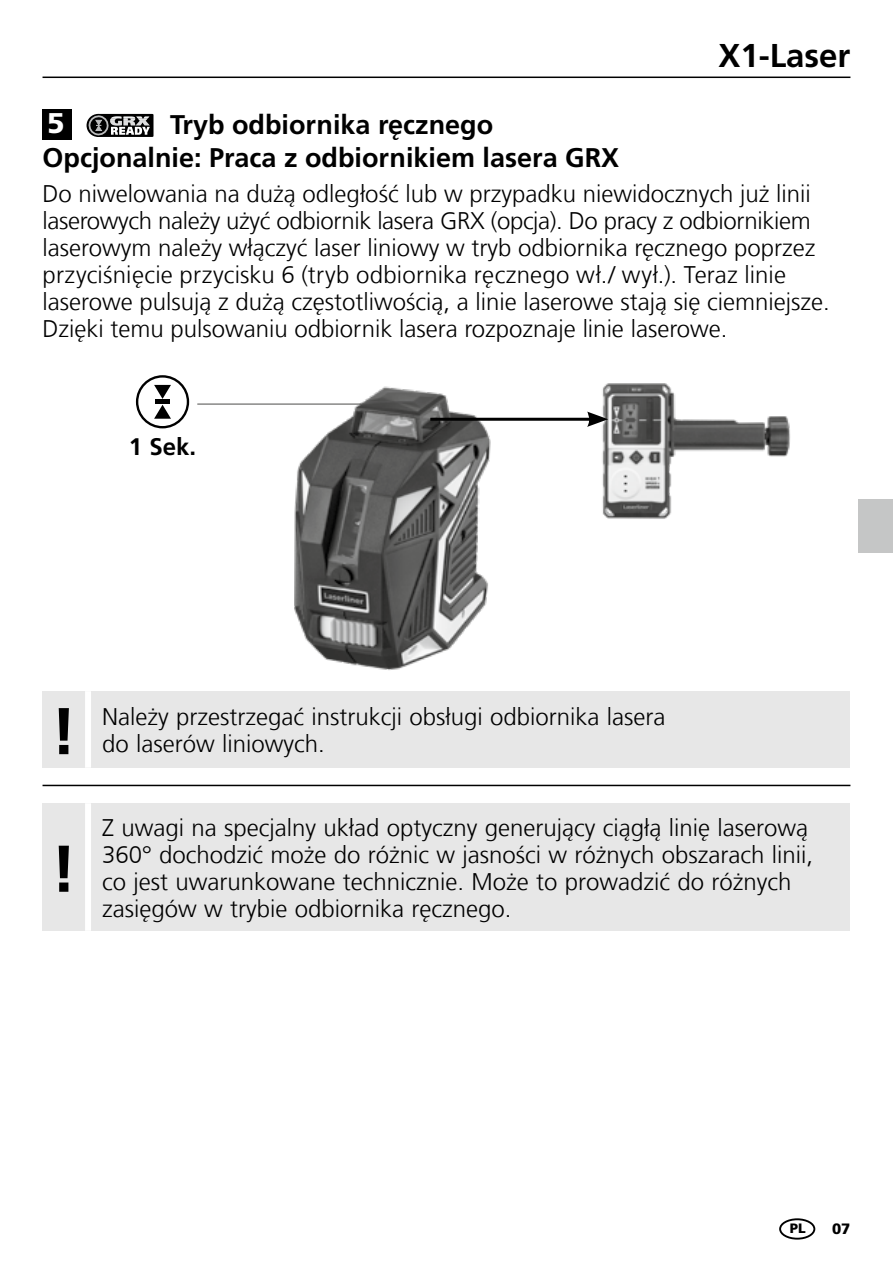
<style>
.page{position:relative;width:893px;height:1263px;background:#fff}
.page>*{position:absolute;margin:0;border:0;box-sizing:border-box;transform-origin:0 0}
.t1{font:700 66px "Frutiger LT Com";color:#000}
.t2{font:700 33px "Frutiger LT Com";color:#000}
.t3{font:900 28.5px "Frutiger LT Com";color:#fff}
.t4{font:700 27px/32.4px "Frutiger LT Com";color:#000;text-align:center}
.t5{font:300 24px/27px "Frutiger LT Com";color:#000}
.t6{font:700 24px "Frutiger LT Com";color:#000}
.t7{font:900 15px "Frutiger LT Com";color:#000}
.t8{font:900 13.5px "Frutiger LT Com";color:#000}
</style>
<div class="page">
<hr style="left:43px;top:77px;width:807px;height:1px;background:#000">
<div style="left:859px;top:498px;width:34px;height:54px;background:#c5c6c6"></div>
<div style="left:779px;top:1218px;width:36px;height:21px;border:2px solid #000;border-radius:50%"></div>
<svg style="left:136px;top:375px;width:53px;height:53px"></svg>
<hr style="left:197px;top:403px;width:184px;height:2px;background:#878786">
<img style="left:264px;top:386px;width:256px;height:284px">
<img style="left:567px;top:383px;width:223px;height:136px">
<hr style="left:430px;top:418px;width:162px;height:3px;background:#000">
<svg style="left:587px;top:412px;width:21px;height:15px"></svg>
<hr style="left:43px;top:785px;width:807px;height:1px;background:#000">
<div style="left:43px;top:109px;width:29px;height:30px;background:#000"></div>
<div style="left:97px;top:114px;width:56px;height:23px;background:#000"></div>
<svg style="left:87px;top:114px;width:23px;height:23px"></svg>
<svg style="left:88px;top:115px;width:62px;height:20px"></svg>
<div style="left:43px;top:803px;width:807px;height:128px;background:#e7e7e7"></div>
<div style="left:85px;top:803px;width:6px;height:128px;background:#fff"></div>
<div style="left:43px;top:691px;width:807px;height:77px;background:#e7e7e7"></div>
<div style="left:85px;top:691px;width:6px;height:77px;background:#fff"></div>
<h2 class="t2" style="left:718px;top:36px;width:134px">X1-Laser</h2>
<p class="t3" style="left:47px;top:106px;width:19px">5</p>
<p class="t4" style="left:43px;top:109px;width:578px">Tryb odbiornika ręcznego<br>Opcjonalnie: Praca z odbiornikiem lasera GRX</p>
<p class="t5" style="left:43px;top:180px;width:789px">Do niwelowania na dużą odległość lub w przypadku niewidocznych już linii laserowych należy użyć odbiornik lasera GRX (opcja). Do pracy z odbiornikiem laserowym należy włączyć laser liniowy w tryb odbiornika ręcznego poprzez przyciśnięcie przycisku 6 (tryb odbiornika ręcznego wł./ wył.). Teraz linie laserowe pulsują z dużą częstotliwością, a linie laserowe stają się ciemniejsze.<br>Dzięki temu pulsowaniu odbiornik lasera rozpoznaje linie laserowe.</p>
<p class="t6" style="left:129px;top:433px;width:69px">1 Sek.</p>
<h1 class="t1" style="left:51px;top:692px;width:27px">!</h1>
<h1 class="t1" style="left:51px;top:830px;width:27px">!</h1>
<p class="t5" style="left:102px;top:703px;width:565px">Należy przestrzegać instrukcji obsługi odbiornika lasera</p>
<p class="t5" style="left:102px;top:730px;width:224px">do laserów liniowych.</p>
<p class="t5" style="left:102px;top:814px;width:713px">Z uwagi na specjalny układ optyczny generujący ciągłą linię laserową 360° dochodzić może do różnic w jasności w różnych obszarach linii, co jest uwarunkowane technicznie. Może to prowadzić do różnych zasięgów w trybie odbiornika ręcznego.</p>
<p class="t8" style="left:790px;top:1220px;width:17px">PL</p>
<p class="t7" style="left:832px;top:1219px;width:20px">07</p>
</div>
